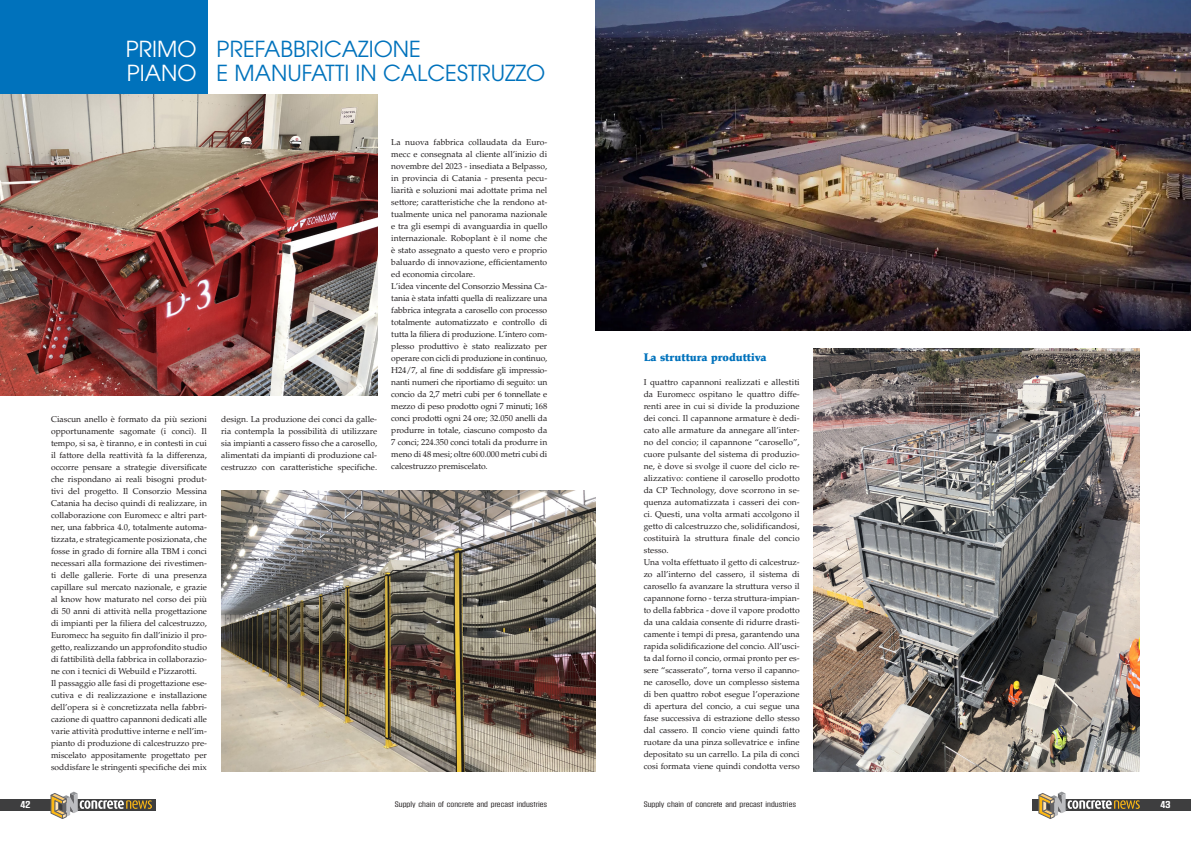
<style>
.page{position:relative;width:1191px;height:842px;background:#fff}
.page>*{position:absolute;margin:0;border:0;box-sizing:border-box;transform-origin:0 0}
.t1{font:22px "ITC Avant Garde Pro";color:#0072bc}
.t2{font:22px "ITC Avant Garde Pro";color:#fff}
.t3{font:900 11px "Palatino";color:#0072bc}
.t4{font:600 10px "Tungsten";color:#fff;scale:1.4 1}
.t5{font:8.5px/12px "Palatino";color:#231f20;text-align:justify}
.t6{font:8px "Tungsten";color:#231f20;scale:1.45 1}
</style>
<div class="page">
<div style="left:1032px;top:799px;width:143px;height:11px;background:#3e3e3f"></div>
<svg style="left:1038px;top:792px;width:101px;height:27px"></svg>
<div style="left:1174px;top:799px;width:17px;height:11px;background:#3e3e3f"></div>
<div style="left:0;top:799px;width:9px;height:11px;background:#3e3e3f"></div>
<div style="left:8px;top:799px;width:148px;height:11px;background:#3e3e3f"></div>
<svg style="left:51px;top:792px;width:101px;height:27px"></svg>
<img style="left:814px;top:349px;width:326px;height:422px">
<div style="left:0;top:0;width:207px;height:95px;background:#0072bc"></div>
<img style="left:595px;top:0;width:596px;height:330px">
<img style="left:221px;top:490px;width:374px;height:281px">
<img style="left:0;top:95px;width:377px;height:300px">
<p class="t2" style="left:126px;top:36px;width:72px">PRIMO</p>
<p class="t2" style="left:127px;top:60px;width:71px">PIANO</p>
<p class="t1" style="left:217px;top:36px;width:206px">PREFABBRICAZIONE</p>
<p class="t1" style="left:217px;top:60px;width:330px">E MANUFATTI IN CALCESTRUZZO</p>
<p class="t5" style="left:51px;top:413px;width:157px">Ciascun anello è formato da più sezioni opportunamente sagomate (i conci). Il tempo, si sa, è tiranno, e in contesti in cui il fattore della reattività fa la differenza, occorre pensare a strategie diversificate che rispondano ai reali bisogni produt&shy;tivi del progetto. Il Consorzio Messina Catania ha deciso quindi di realizzare, in collaborazione con Euromecc e altri part&shy;ner, una fabbrica 4.0, totalmente automa&shy;tizzata, e strategicamente posizionata, che fosse in grado di fornire alla TBM i conci necessari alla formazione dei rivestimen&shy;ti delle gallerie. Forte di una presenza capillare sul mercato nazionale, e grazie al know how maturato nel corso dei più di 50 anni di attività nella progettazione di impianti per la filiera del calcestruzzo, Euromecc ha seguito fin dall’inizio il pro&shy;getto, realizzando un approfondito studio di fattibilità della fabbrica in collaborazio&shy;ne con i tecnici di Webuild e Pizzarotti.</p>
<p class="t5" style="left:51px;top:677px;width:157px">Il passaggio alle fasi di progettazione ese&shy;cutiva e di realizzazione e installazione dell’opera si è concretizzata nella fabbri&shy;cazione di quattro capannoni dedicati alle varie attività produttive interne e nell’im&shy;pianto di produzione di calcestruzzo pre&shy;miscelato appositamente progettato per soddisfare le stringenti specifiche dei mix</p>
<p class="t5" style="left:221px;top:413px;width:157px">design. La produzione dei conci da galle&shy;ria contempla la possibilità di utilizzare sia impianti a cassero fisso che a carosello, alimentati da impianti di produzione cal&shy;cestruzzo con caratteristiche specifiche.</p>
<p class="t5" style="left:391px;top:136px;width:157px">La nuova fabbrica collaudata da Euro&shy;mecc e consegnata al cliente all’inizio di novembre del 2023 - insediata a Belpasso, in provincia di Catania - presenta pecu&shy;liarità e soluzioni mai adottate prima nel settore; caratteristiche che la rendono at&shy;tualmente unica nel panorama nazionale e tra gli esempi di avanguardia in quello internazionale. Roboplant è il nome che è stato assegnato a questo vero e proprio baluardo di innovazione, efficientamento ed economia circolare.</p>
<p class="t5" style="left:391px;top:280px;width:157px">L’idea vincente del Consorzio Messina Ca&shy;tania è stata infatti quella di realizzare una fabbrica integrata a carosello con processo totalmente automatizzato e controllo di tutta la filiera di produzione. L’intero com&shy;plesso produttivo è stato realizzato per operare con cicli di produzione in continuo, H24/7, al fine di soddisfare gli impressio&shy;nanti numeri che riportiamo di seguito: un concio da 2,7 metri cubi per 6 tonnellate e mezzo di peso prodotto ogni 7 minuti; 168 conci prodotti ogni 24 ore; 32.050 anelli da produrre in totale, ciascuno composto da 7 conci; 224.350 conci totali da produrre in meno di 48 mesi; oltre 600.000 metri cubi di calcestruzzo premiscelato.</p>
<p class="t3" style="left:643px;top:351px;width:124px">La struttura produttiva</p>
<p class="t5" style="left:643px;top:376px;width:157px">I quattro capannoni realizzati e allestiti da Euromecc ospitano le quattro diffe&shy;renti aree in cui si divide la produzione dei conci. Il capannone armature è dedi&shy;cato alle armature da annegare all’inter&shy;no del concio; il capannone “carosello”, cuore pulsante del sistema di produzio&shy;ne, è dove si svolge il cuore del ciclo re&shy;alizzativo: contiene il carosello prodotto da CP Technology, dove scorrono in se&shy;quenza automatizzata i casseri dei con&shy;ci. Questi, una volta armati accolgono il getto di calcestruzzo che, solidificandosi, costituirà la struttura finale del concio stesso.</p>
<p class="t5" style="left:643px;top:556px;width:157px">Una volta effettuato il getto di calcestruz&shy;zo all’interno del cassero, il sistema di carosello fa avanzare la struttura verso il capannone forno - terza struttura-impian&shy;to della fabbrica - dove il vapore prodotto da una caldaia consente di ridurre drasti&shy;camente i tempi di presa, garantendo una rapida solidificazione del concio. All’usci&shy;ta dal forno il concio, ormai pronto per es&shy;sere “scasserato”, torna verso il capanno&shy;ne carosello, dove un complesso sistema di ben quattro robot esegue l’operazione di apertura del concio, a cui segue una fase successiva di estrazione dello stesso dal cassero. Il concio viene quindi fatto ruotare da una pinza sollevatrice e infine depositato su un carrello. La pila di conci cosi formata viene quindi condotta verso</p>
<p class="t4" style="left:21px;top:799px;width:8px">42</p>
<p class="t6" style="left:395px;top:800px;width:107px">Supply chain of concrete and precast industries</p>
<p class="t6" style="left:643px;top:800px;width:107px">Supply chain of concrete and precast industries</p>
<p class="t4" style="left:1160px;top:799px;width:9px">43</p>
</div>
